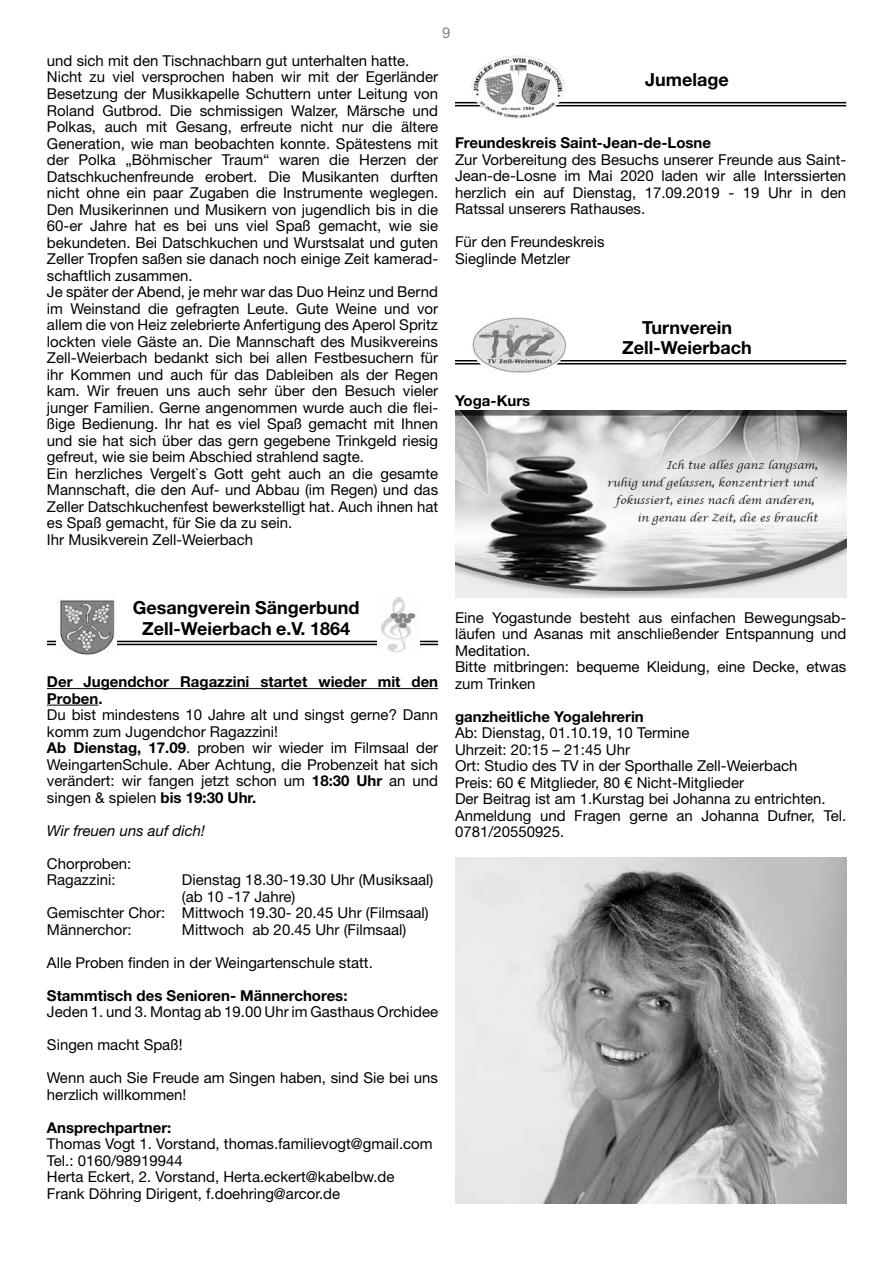
<style>
.page{position:relative;width:893px;height:1263px;background:#fff}
.page>*{position:absolute;margin:0;border:0;box-sizing:border-box;transform-origin:0 0}
.t1{font:700 18px/21px "Helvetica Neue";color:#000;text-align:center}
.t2{font:15px/16.5px "Helvetica Neue LT Std";color:#000}
.t3{font:700 15px/16.5px "Helvetica Neue LT Std";color:#000}
.t4{font:italic 15px "Helvetica Neue LT Std";color:#000}
.t5{font:15px "Helvetica Neue LT Std";color:#878787}
.s1{font-weight:700}
</style>
<div class="page">
<hr style="left:47px;top:688px;width:391px;height:1px;background:#000">
<hr style="left:47px;top:705px;width:51px;height:1px;background:#000">
<hr style="left:47px;top:641px;width:391px;height:1px;background:#000">
<hr style="left:47px;top:644px;width:391px;height:1px;background:#000">
<img style="left:56px;top:599px;width:60px;height:56px">
<img style="left:377px;top:597px;width:42px;height:55px">
<hr style="left:455px;top:102px;width:391px;height:1px;background:#000">
<hr style="left:455px;top:105px;width:391px;height:1px;background:#000">
<img style="left:471px;top:55px;width:94px;height:64px">
<hr style="left:455px;top:360px;width:391px;height:1px;background:#000">
<hr style="left:455px;top:363px;width:391px;height:1px;background:#000">
<img style="left:471px;top:317px;width:95px;height:56px">
<img style="left:455px;top:410px;width:391px;height:188px">
<img style="left:455px;top:858px;width:391px;height:345px">
<p class="t5" style="left:442px;top:24px;width:10px">9</p>
<p class="t2" style="left:47px;top:52px;width:393px">und sich mit den Tischnachbarn gut unterhalten hatte.<br>Nicht zu viel versprochen haben wir mit der Egerländer Besetzung der Musikkapelle Schuttern unter Leitung von Roland Gutbrod. Die schmissigen Walzer, Märsche und Polkas, auch mit Gesang, erfreute nicht nur die ältere Generation, wie man beobachten konnte. Spätestens mit der Polka „Böhmischer Traum“ waren die Herzen der Datschkuchenfreunde erobert. Die Musikanten durften nicht ohne ein paar Zugaben die Instrumente weglegen.<br>Den Musikerinnen und Musikern von jugendlich bis in die 60-er Jahre hat es bei uns viel Spaß gemacht, wie sie bekundeten. Bei Datschkuchen und Wurstsalat und guten Zeller Tropfen saßen sie danach noch einige Zeit kamerad&shy;schaftlich zusammen.<br>Je später der Abend, je mehr war das Duo Heinz und Bernd im Weinstand die gefragten Leute. Gute Weine und vor allem die von Heiz zelebrierte Anfertigung des Aperol Spritz lockten viele Gäste an. Die Mannschaft des Musikvereins Zell-Weierbach bedankt sich bei allen Festbesuchern für ihr Kommen und auch für das Dableiben als der Regen kam. Wir freuen uns auch sehr über den Besuch vieler junger Familien. Gerne angenommen wurde auch die flei&shy;ßige Bedienung. Ihr hat es viel Spaß gemacht mit Ihnen und sie hat sich über das gern gegebene Trinkgeld riesig gefreut, wie sie beim Abschied strahlend sagte.<br>Ein herzliches Vergelt`s Gott geht auch an die gesamte Mannschaft, die den Auf- und Abbau (im Regen) und das Zeller Datschkuchenfest bewerkstelligt hat. Auch ihnen hat es Spaß gemacht, für Sie da zu sein.<br>Ihr Musikverein Zell-Weierbach</p>
<p class="t1" style="left:645px;top:69px;width:85px">Jumelage</p>
<p class="t3" style="left:455px;top:134px;width:258px">Freundeskreis Saint-Jean-de-Losne</p>
<p class="t2" style="left:455px;top:151px;width:393px;text-align:justify">Zur Vorbereitung des Besuchs unserer Freunde aus Saint-Jean-de-Losne im Mai 2020 laden wir alle Interssierten herzlich ein auf Dienstag, 17.09.2019 - 19 Uhr in den Ratssal unserers Rathauses.</p>
<p class="t2" style="left:455px;top:234px;width:151px">Für den Freundeskreis<br>Sieglinde Metzler</p>
<p class="t3" style="left:455px;top:392px;width:77px">Yoga-Kurs</p>
<p class="t1" style="left:622px;top:316px;width:131px">Turnverein<br>Zell-Weierbach</p>
<p class="t1" style="left:133px;top:597px;width:228px">Gesangverein Sängerbund<br>Zell-Weierbach e.V. 1864</p>
<p class="t3" style="left:47px;top:673px;width:393px">Der Jugendchor Ragazzini startet wieder mit den<br>Proben.</p>
<p class="t2" style="left:47px;top:706px;width:393px">Du bist mindestens 10 Jahre alt und singst gerne? Dann komm zum Jugendchor Ragazzini!<br><span class="s1">Ab Dienstag, 17.09</span>. proben wir wieder im Filmsaal der WeingartenSchule. Aber Achtung, die Probenzeit hat sich verändert: wir fangen jetzt schon um <span class="s1">18:30 Uhr</span> an und singen &amp; spielen <span class="s1">bis 19:30 Uhr.</span></p>
<p class="t4" style="left:47px;top:821px;width:160px">Wir freuen uns auf dich!</p>
<p class="t2" style="left:47px;top:855px;width:86px">Chorproben:<br>Ragazzini:</p>
<p class="t2" style="left:182px;top:871px;width:253px">Dienstag 18.30-19.30 Uhr (Musiksaal)</p>
<p class="t2" style="left:182px;top:888px;width:115px">(ab 10 -17 Jahre)</p>
<p class="t2" style="left:47px;top:904px;width:383px">Gemischter Chor: Mittwoch 19.30- 20.45 Uhr (Filmsaal)</p>
<p class="t2" style="left:47px;top:921px;width:86px">Männerchor:</p>
<p class="t2" style="left:182px;top:921px;width:226px">Mittwoch ab 20.45 Uhr (Filmsaal)</p>
<p class="t2" style="left:47px;top:954px;width:327px">Alle Proben finden in der Weingartenschule statt.</p>
<p class="t3" style="left:47px;top:987px;width:302px">Stammtisch des Senioren- Männerchores:</p>
<p class="t2" style="left:47px;top:1003px;width:393px">Jeden 1. und 3. Montag ab 19.00 Uhr im Gasthaus Orchidee</p>
<p class="t2" style="left:47px;top:1036px;width:137px">Singen macht Spaß!</p>
<p class="t2" style="left:47px;top:1069px;width:393px">Wenn auch Sie Freude am Singen haben, sind Sie bei uns herzlich willkommen!</p>
<p class="t3" style="left:47px;top:1119px;width:126px">Ansprechpartner:</p>
<p class="t2" style="left:47px;top:1135px;width:387px">Thomas Vogt 1. Vorstand, thomas.familievogt@gmail.com Tel.: 0160/98919944<br>Herta Eckert, 2. Vorstand, Herta.eckert@kabelbw.de Frank Döhring Dirigent, f.doehring@arcor.de</p>
<p class="t2" style="left:455px;top:609px;width:393px">Eine Yogastunde besteht aus einfachen Bewegungsab&shy;läufen und Asanas mit anschließender Entspannung und Meditation.<br>Bitte mitbringen: bequeme Kleidung, eine Decke, etwas zum Trinken</p>
<p class="t3" style="left:455px;top:708px;width:190px">ganzheitliche Yogalehrerin</p>
<p class="t2" style="left:455px;top:725px;width:393px">Ab: Dienstag, 01.10.19, 10 Termine<br>Uhrzeit: 20:15 – 21:45 Uhr<br>Ort: Studio des TV in der Sporthalle Zell-Weierbach<br>Preis: 60 € Mitglieder, 80 € Nicht-Mitglieder<br>Der Beitrag ist am 1.Kurstag bei Johanna zu entrichten.<br>Anmeldung und Fragen gerne an Johanna Dufner, Tel.<br>0781/20550925.</p>
</div>
